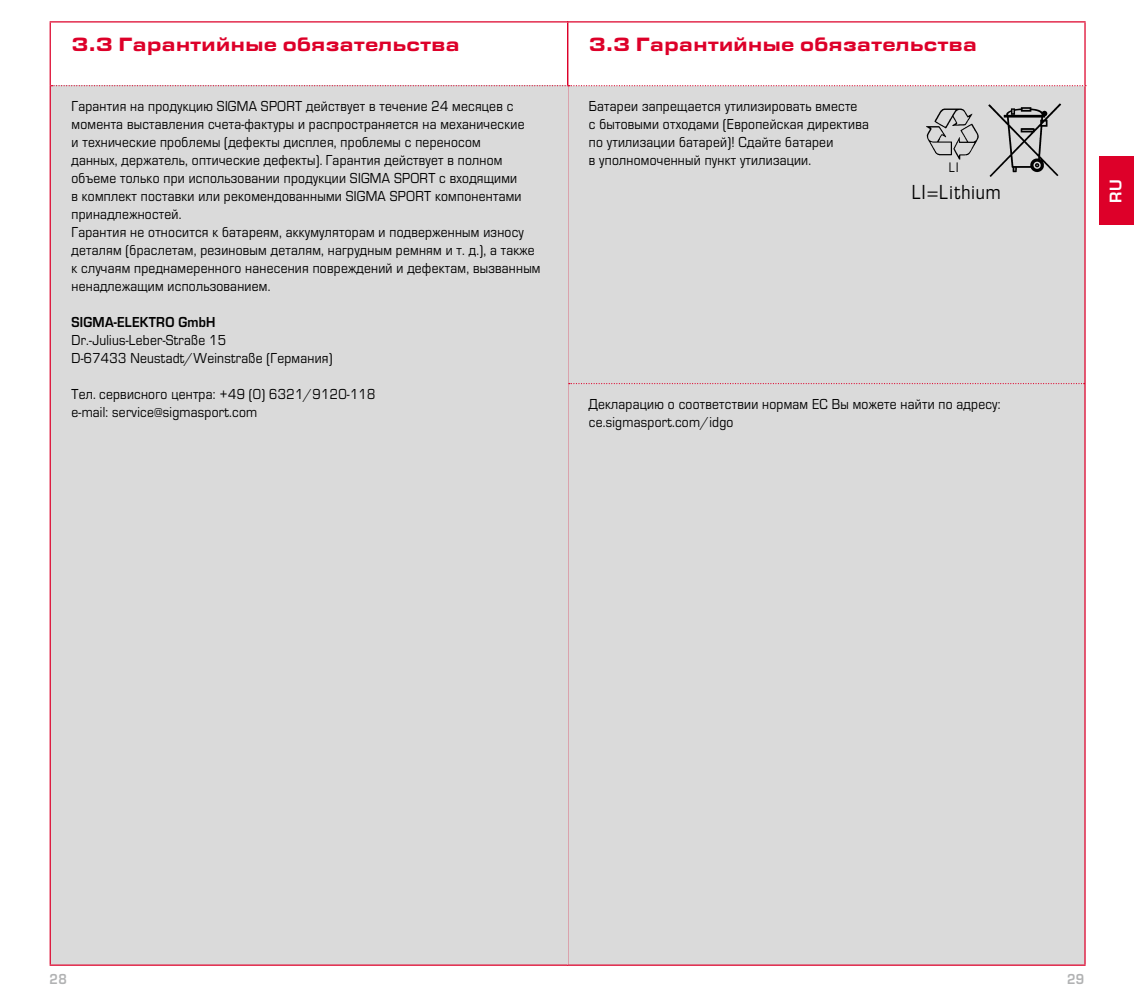
<style>
.page{position:relative;width:1134px;height:1000px;background:#fff}
.page>*{position:absolute;margin:0;border:0;box-sizing:border-box;transform-origin:0 0}
.t1{font:21px "Eurostile OT Cond";letter-spacing:.04em;color:#000}
.t2{font:900 20px "Eurostile OT Ext";letter-spacing:.025em;color:#dd0029;scale:.9 1}
.t3{font:700 17.5px "Eurostile OT";color:#fff}
.t4{font:15px/18px "Eurostile OT";letter-spacing:.02em;color:#000;scale:.9 1}
.t5{font:700 15px "Eurostile OT";letter-spacing:.02em;color:#000;scale:.9 1}
.t6{font:700 15px "Eurostile OT";color:#b1b2b3;scale:.9 1}
.t7{font:14.25px "Eurostile OT Cond";color:#000}
</style>
<div class="page">
<div style="left:568px;top:86px;width:516px;height:878px;background:#dadada"></div>
<hr style="left:1084px;top:86px;width:2px;height:297px;background:#dd0029">
<hr style="left:1084px;top:383px;width:2px;height:581px;background:#dd0029">
<hr style="left:567px;top:964px;width:519px;height:1px;background:#dd0029">
<hr style="left:567px;top:21px;width:519px;height:1px;background:#dd0029">
<svg style="left:569px;top:383px;width:515px;height:1px"></svg>
<hr style="left:1084px;top:22px;width:2px;height:63px;background:#dd0029">
<img style="left:894px;top:101px;width:94px;height:60px">
<img style="left:988px;top:101px;width:74px;height:78px">
<div style="left:50px;top:86px;width:518px;height:878px;background:#dadada"></div>
<hr style="left:50px;top:964px;width:518px;height:1px;background:#dd0029">
<hr style="left:50px;top:21px;width:518px;height:1px;background:#dd0029">
<hr style="left:50px;top:22px;width:1px;height:64px;background:#dd0029">
<hr style="left:567px;top:22px;width:1px;height:63px;background:#dd0029">
<svg style="left:51px;top:85px;width:1035px;height:1px"></svg>
<hr style="left:50px;top:86px;width:1px;height:878px;background:#dd0029">
<div style="left:1099px;top:156px;width:35px;height:68px;background:#dd0029"></div>
<h2 class="t2" style="left:71px;top:33px;width:432px">3.3 Гарантийные обязательства</h2>
<p class="t4" style="left:71px;top:99px;width:523px">Гарантия на продукцию SIGMA SPORT действует в течение 24 месяцев с момента выставления счета-фактуры и распространяется на механические<br>и технические проблемы (дефекты дисплея, проблемы с переносом<br>данных, держатель, оптические дефекты). Гарантия действует в полном объеме только при использовании продукции SIGMA SPORT с входящими<br>в комплект поставки или рекомендованными SIGMA SPORT компонентами принадлежностей.<br>Гарантия не относится к батареям, аккумуляторам и подверженным износу деталям (браслетам, резиновым деталям, нагрудным ремням и т. д.), а также к случаям преднамеренного нанесения повреждений и дефектам, вызванным ненадлежащим использованием.</p>
<p class="t5" style="left:71px;top:317px;width:161px">SIGMA-ELEKTRO GmbH</p>
<p class="t4" style="left:71px;top:333px;width:292px">Dr.-Julius-Leber-Straße 15<br>D-67433 Neustadt/Weinstraße (Германия)</p>
<p class="t4" style="left:71px;top:387px;width:339px">Тел. сервисного центра: +49 (0) 6321/9120-118 е-mail: service@sigmasport.com</p>
<h2 class="t2" style="left:589px;top:33px;width:432px">3.3 Гарантийные обязательства</h2>
<p class="t4" style="left:589px;top:99px;width:313px">Батареи запрещается утилизировать вместе<br>с бытовыми отходами (Европейская директива по утилизации батарей)! Сдайте батареи<br>в уполномоченный пункт утилизации.</p>
<p class="t7" style="left:949px;top:159px;width:11px">LI</p>
<h1 class="t1" style="left:912px;top:180px;width:90px">LI=Lithium</h1>
<p class="t4" style="left:589px;top:396px;width:459px">Декларацию о соответствии нормам ЕС Вы можете найти по адресу: ce.sigmasport.com/idgo</p>
<p class="t3" style="left:1109px;top:203px;width:25px;rotate:-90deg">RU</p>
<p class="t6" style="left:50px;top:973px;width:21px">28</p>
<p class="t6" style="left:1067px;top:973px;width:21px">29</p>
</div>
